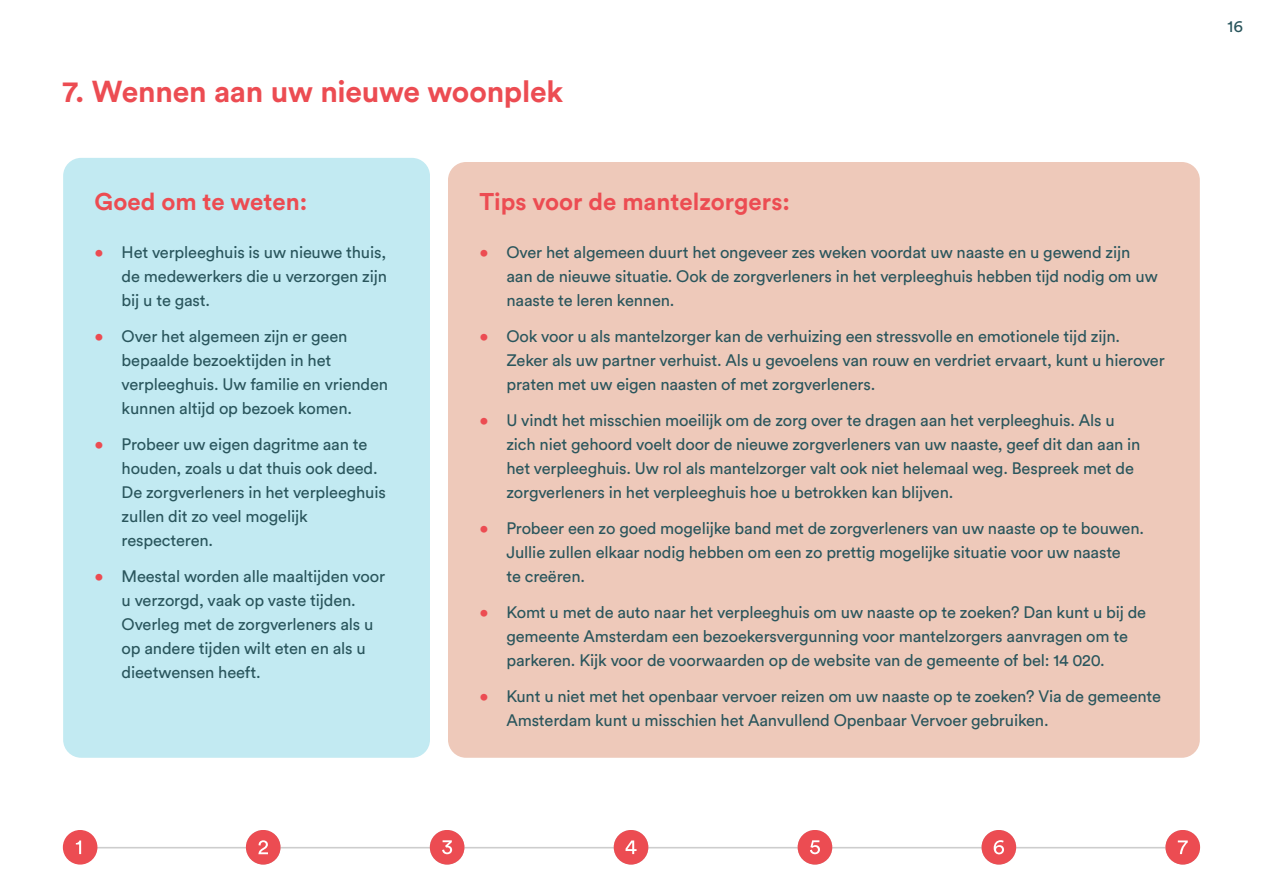
<style>
.page{position:relative;width:1263px;height:893px;background:#fff}
.page>*{position:absolute;margin:0;border:0;box-sizing:border-box;transform-origin:0 0}
.t1{font:700 30px "Circular Std";letter-spacing:-.01em;color:#ec4c52}
.t2{font:700 24px "Circular Std";color:#ec4c52}
.t3{font:16.5px/24px "Circular Std";letter-spacing:-.01em;color:#29555c}
.s1{color:#ec4c52}
</style>
<div class="page">
<div style="left:448px;top:162px;width:752px;height:596px;background:#eec9ba;border-radius:18px"></div>
<div style="left:63px;top:158px;width:367px;height:600px;background:#c2eaf2;border-radius:18px"></div>
<hr style="left:63px;top:847px;width:1135px;height:1px;background:#000">
<div style="left:64px;top:831px;width:33px;height:33px;background:#ec4c52;border-radius:50%"></div>
<div style="left:63px;top:830px;width:34px;height:35px;border:2px solid #ec4c52;border-radius:50%"></div>
<svg style="left:76px;top:840px;width:5px;height:14px"></svg>
<div style="left:614px;top:831px;width:34px;height:33px;background:#ec4c52;border-radius:50%"></div>
<div style="left:614px;top:830px;width:34px;height:35px;border:2px solid #ec4c52;border-radius:50%"></div>
<svg style="left:625px;top:840px;width:11px;height:14px"></svg>
<div style="left:798px;top:831px;width:33px;height:33px;background:#ec4c52;border-radius:50%"></div>
<div style="left:798px;top:830px;width:34px;height:35px;border:2px solid #ec4c52;border-radius:50%"></div>
<svg style="left:810px;top:840px;width:10px;height:14px"></svg>
<div style="left:982px;top:831px;width:33px;height:33px;background:#ec4c52;border-radius:50%"></div>
<div style="left:981px;top:830px;width:35px;height:35px;border:2px solid #ec4c52;border-radius:50%"></div>
<svg style="left:994px;top:840px;width:10px;height:14px"></svg>
<div style="left:1166px;top:831px;width:33px;height:33px;background:#ec4c52;border-radius:50%"></div>
<div style="left:1165px;top:830px;width:35px;height:35px;border:2px solid #ec4c52;border-radius:50%"></div>
<svg style="left:1178px;top:840px;width:10px;height:14px"></svg>
<div style="left:431px;top:831px;width:33px;height:33px;background:#ec4c52;border-radius:50%"></div>
<div style="left:430px;top:830px;width:34px;height:35px;border:2px solid #ec4c52;border-radius:50%"></div>
<svg style="left:442px;top:840px;width:10px;height:14px"></svg>
<div style="left:247px;top:831px;width:33px;height:33px;background:#ec4c52;border-radius:50%"></div>
<div style="left:246px;top:830px;width:34px;height:35px;border:2px solid #ec4c52;border-radius:50%"></div>
<svg style="left:258px;top:840px;width:10px;height:14px"></svg>
<h2 class="t1" style="left:63px;top:72px;width:502px">7. Wennen aan uw nieuwe woonplek</h2>
<h3 class="t2" style="left:95px;top:186px;width:214px">Goed om te weten:</h3>
<p class="t3" style="left:122px;top:240px;width:267px;text-align:justify;text-indent:-27px"><span class="s1">•</span> Het verpleeghuis is uw nieuwe thuis, de medewerkers die u verzorgen zijn bij u te gast.</p>
<p class="t3" style="left:122px;top:324px;width:268px;text-indent:-27px"><span class="s1">•</span> Over het algemeen zijn er geen bepaalde bezoektijden in het verpleeghuis. Uw familie en vrienden kunnen altijd op bezoek komen.</p>
<p class="t3" style="left:122px;top:432px;width:266px;text-indent:-27px"><span class="s1">•</span> Probeer uw eigen dagritme aan te houden, zoals u dat thuis ook deed.<br>De zorgverleners in het verpleeghuis zullen dit zo veel mogelijk respecteren.</p>
<p class="t3" style="left:122px;top:564px;width:265px;text-indent:-27px"><span class="s1">•</span> Meestal worden alle maaltijden voor u verzorgd, vaak op vaste tijden.<br>Overleg met de zorgverleners als u op andere tijden wilt eten en als u dieetwensen heeft.</p>
<h3 class="t2" style="left:479px;top:186px;width:312px">Tips voor de mantelzorgers:</h3>
<p class="t3" style="left:506px;top:240px;width:653px;text-indent:-27px"><span class="s1">•</span> Over het algemeen duurt het ongeveer zes weken voordat uw naaste en u gewend zijn aan de nieuwe situatie. Ook de zorgverleners in het verpleeghuis hebben tijd nodig om uw naaste te leren kennen.</p>
<p class="t3" style="left:506px;top:324px;width:660px;text-indent:-27px"><span class="s1">•</span> Ook voor u als mantelzorger kan de verhuizing een stressvolle en emotionele tijd zijn.<br>Zeker als uw partner verhuist. Als u gevoelens van rouw en verdriet ervaart, kunt u hierover praten met uw eigen naasten of met zorgverleners.</p>
<p class="t3" style="left:506px;top:408px;width:635px;text-indent:-27px"><span class="s1">•</span> U vindt het misschien moeilijk om de zorg over te dragen aan het verpleeghuis. Als u zich niet gehoord voelt door de nieuwe zorgverleners van uw naaste, geef dit dan aan in het verpleeghuis. Uw rol als mantelzorger valt ook niet helemaal weg. Bespreek met de zorgverleners in het verpleeghuis hoe u betrokken kan blijven.</p>
<p class="t3" style="left:506px;top:516px;width:639px;text-indent:-27px"><span class="s1">•</span> Probeer een zo goed mogelijke band met de zorgverleners van uw naaste op te bouwen.<br>Jullie zullen elkaar nodig hebben om een zo prettig mogelijke situatie voor uw naaste<br>te creëren.</p>
<p class="t3" style="left:506px;top:600px;width:641px;text-indent:-27px"><span class="s1">•</span> Komt u met de auto naar het verpleeghuis om uw naaste op te zoeken? Dan kunt u bij de gemeente Amsterdam een bezoekersvergunning voor mantelzorgers aanvragen om te parkeren. Kijk voor de voorwaarden op de website van de gemeente of bel: 14 020.</p>
<p class="t3" style="left:506px;top:684px;width:656px;text-indent:-27px"><span class="s1">•</span> Kunt u niet met het openbaar vervoer reizen om uw naaste op te zoeken? Via de gemeente<br>Amsterdam kunt u misschien het Aanvullend Openbaar Vervoer gebruiken.</p>
<p class="t3" style="left:1227px;top:14px;width:17px">16</p>
</div>
